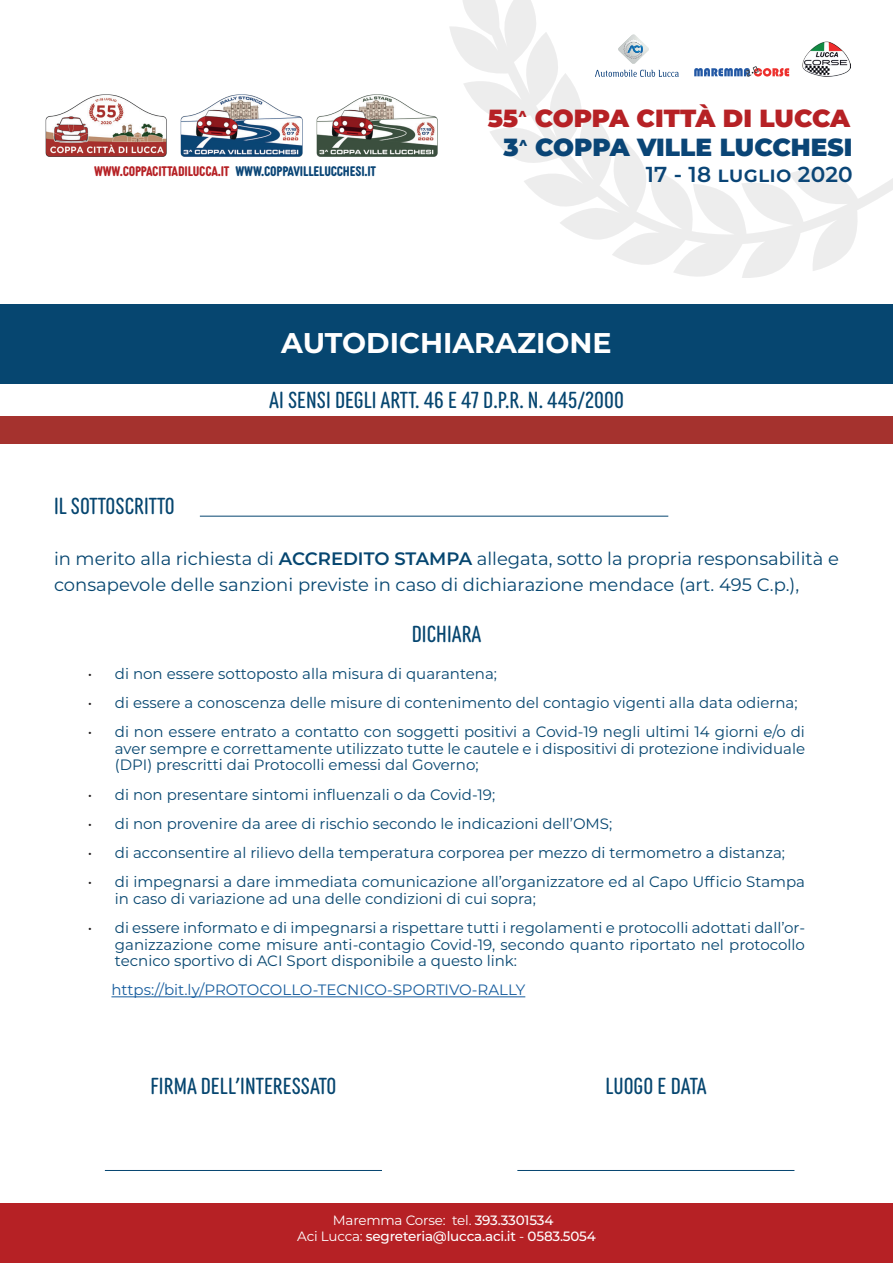
<style>
.page{position:relative;width:893px;height:1263px;background:#fff}
.page>*{position:absolute;margin:0;border:0;box-sizing:border-box;transform-origin:0 0}
.t1{font:700 28.5px "Montserrat";color:#fff}
.t2{font:900 24.75px/28.8px "Montserrat";color:#b62125;text-align:right}
.t3{font:22.5px "Diazo MVB Ex Cond";color:#064670}
.t4{font:600 21.6px "Montserrat";letter-spacing:.01em;color:#0a4576}
.t5{font:18px/25.5px "Montserrat";color:#064670}
.t6{font:15px/16.5px "Montserrat";color:#064670;text-align:justify}
.t7{font:15px "Montserrat";color:#175d9e}
.t8{font:500 13.5px/16.2px "Montserrat";letter-spacing:-.015em;color:#fff;text-align:center}
.t9{font:700 13.5px "Diazo MVB Ex Cond";letter-spacing:-.015em;color:#0a4576}
.s1{color:#0a4576}
.s2{color:#b62125}
.s3{font-weight:600}
.s4{color:#231f20}
.s5{font-weight:400}
</style>
<div class="page">
<div style="left:0;top:1203px;width:893px;height:60px;background:#b62125"></div>
<svg style="left:449px;top:0;width:444px;height:278px"></svg>
<img style="left:45px;top:94px;width:393px;height:63px">
<img style="left:618px;top:34px;width:31px;height:1px">
<img style="left:618px;top:35px;width:31px;height:29px">
<img style="left:624px;top:40px;width:17px;height:19px">
<svg style="left:627px;top:45px;width:16px;height:9px"></svg>
<svg style="left:595px;top:70px;width:84px;height:7px"></svg>
<svg style="left:694px;top:66px;width:95px;height:11px"></svg>
<img style="left:803px;top:42px;width:48px;height:35px">
<div style="left:0;top:304px;width:893px;height:80px;background:#064670"></div>
<div style="left:0;top:417px;width:893px;height:27px;background:#a5322e"></div>
<hr style="left:111px;top:996px;width:414px;height:1px;background:#175d9e">
<hr style="left:200px;top:516px;width:468px;height:1px;background:#064670">
<hr style="left:517px;top:1170px;width:277px;height:1px;background:#064670">
<hr style="left:105px;top:1170px;width:277px;height:1px;background:#064670">
<h2 class="t2" style="left:488px;top:103px;width:366px">55<sup>^</sup> COPPA CITTÀ DI LUCCA<br><span class="s1">3</span><sup>^</sup> <span class="s1">COPPA VILLE LUCCHESI</span></h2>
<p class="t9" style="left:94px;top:161px;width:284px"><span class="s2">WWW.COPPACITTADILUCCA.IT</span> WWW.COPPAVILLELUCCHESI.IT</p>
<h3 class="t4" style="left:646px;top:159px;width:208px">17 - 18 luglio 2020</h3>
<p class="t1" style="left:281px;top:322px;width:332px">AUTODICHIARAZIONE</p>
<p class="t3" style="left:269px;top:383px;width:356px">AI SENSI DEGLI ARTT. 46 E 47 D.P.R. N. 445/2000</p>
<p class="t3" style="left:54px;top:489px;width:122px">IL SOTTOSCRITTO</p>
<p class="t5" style="left:54px;top:545px;width:786px">in merito alla richiesta di <span class="s3">ACCREDITO STAMPA</span> allegata, sotto la propria responsabilità e consapevole delle sanzioni previste in caso di dichiarazione mendace (art. 495 C.p.),</p>
<p class="t3" style="left:412px;top:617px;width:71px">DICHIARA</p>
<p class="t6" style="left:88px;top:665px;width:411px"><span class="s4">•</span> di non essere sottoposto alla misura di quarantena;</p>
<p class="t6" style="left:88px;top:694px;width:711px"><span class="s4">•</span> di essere a conoscenza delle misure di contenimento del contagio vigenti alla data odierna;</p>
<p class="t6" style="left:115px;top:723px;width:692px;text-indent:-27px"><span class="s4">•</span> di non essere entrato a contatto con soggetti positivi a Covid-19 negli ultimi 14 giorni e/o di aver sempre e correttamente utilizzato tutte le cautele e i dispositivi di protezione individuale (DPI) prescritti dai Protocolli emessi dal Governo;</p>
<p class="t6" style="left:88px;top:785px;width:409px"><span class="s4">•</span> di non presentare sintomi influenzali o da Covid-19;</p>
<p class="t6" style="left:88px;top:815px;width:526px"><span class="s4">•</span> di non provenire da aree di rischio secondo le indicazioni dell’OMS;</p>
<p class="t6" style="left:88px;top:844px;width:699px"><span class="s4">•</span> di acconsentire al rilievo della temperatura corporea per mezzo di termometro a distanza;</p>
<p class="t6" style="left:115px;top:873px;width:692px;text-indent:-27px"><span class="s4">•</span> di impegnarsi a dare immediata comunicazione all’organizzatore ed al Capo Ufficio Stampa in caso di variazione ad una delle condizioni di cui sopra;</p>
<p class="t6" style="left:115px;top:919px;width:692px;text-indent:-27px"><span class="s4">•</span> di essere informato e di impegnarsi a rispettare tutti i regolamenti e protocolli adottati dall’or&shy;ganizzazione come misure anti-contagio Covid-19, secondo quanto riportato nel protocollo tecnico sportivo di ACI Sport disponibile a questo link:</p>
<p class="t7" style="left:111px;top:980px;width:415px">https://bit.ly/PROTOCOLLO-TECNICO-SPORTIVO-RALLY</p>
<p class="t3" style="left:150px;top:1069px;width:188px">FIRMA DELL’INTERESSATO</p>
<p class="t3" style="left:605px;top:1069px;width:103px">LUOGO E DATA</p>
<p class="t8" style="left:297px;top:1211px;width:300px"><span class="s5">Maremma Corse: tel.</span> 393.3301534<br><span class="s5">Aci Lucca:</span> segreteria@lucca.aci.it <span class="s5">-</span> 0583.5054</p>
</div>
